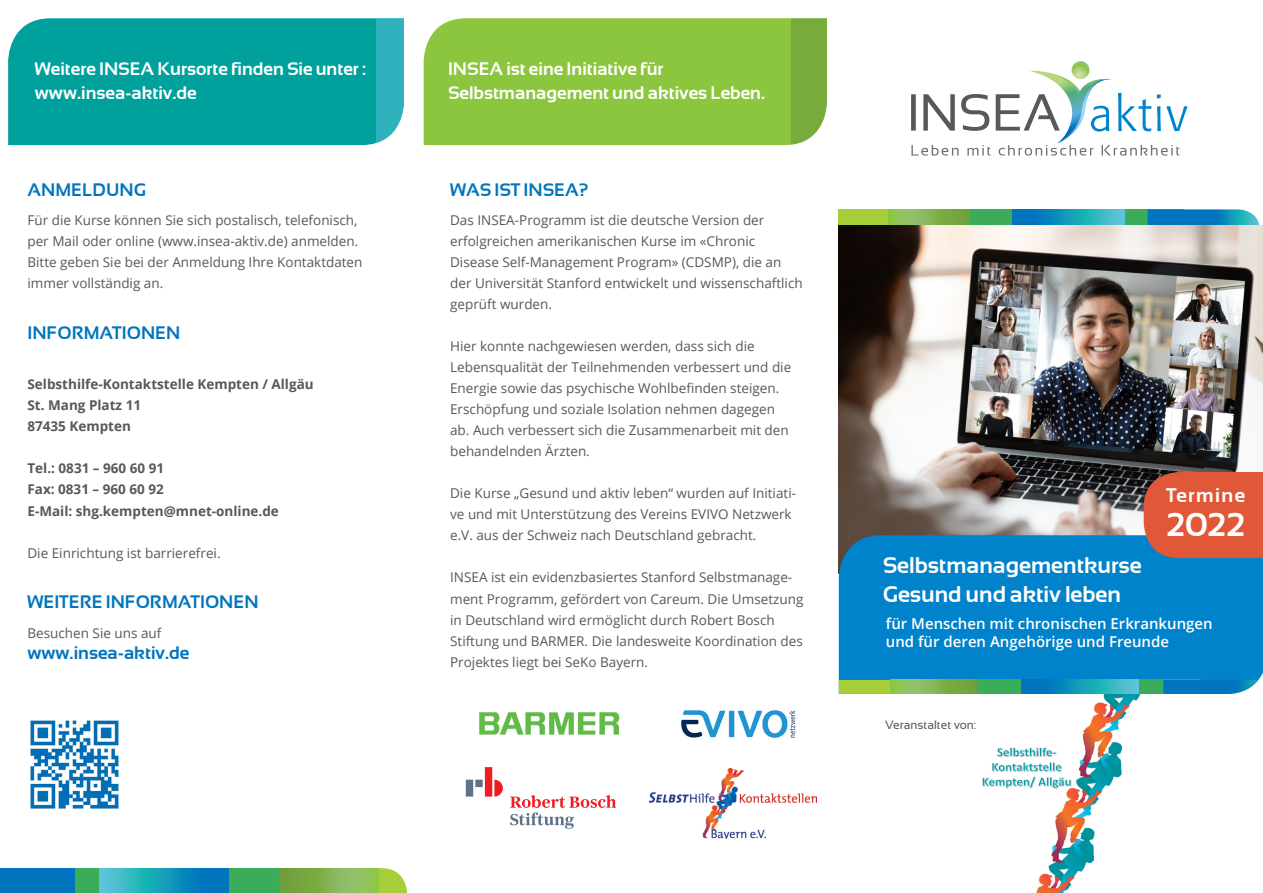
<style>
.page{position:relative;width:1263px;height:893px;background:#fff}
.page>*{position:absolute;margin:0;border:0;box-sizing:border-box;transform-origin:0 0}
.t1{font:700 33px "Sansation";color:#fff}
.t2{font:700 22.5px "Sansation";color:#fff}
.t3{font:700 19.65px "Sansation";letter-spacing:.07em;color:#fff}
.t4{font:700 18px/24px "Sansation";color:#fff}
.t5{font:700 18px "Sansation";color:#0075be}
.t6{font:600 15px/18px "Open Sans";color:#fff}
.t7{font:13.5px/21px "Open Sans";color:#57585a}
.t8{font:700 13.5px/21px "Open Sans";color:#57585a}
.t9{font:12px "Sansation";color:#57585a}
</style>
<div class="page">
<div style="left:839px;top:209px;width:137px;height:119px;background:#a6ce39"></div>
<svg style="left:888px;top:209px;width:82px;height:16px"></svg>
<div style="left:970px;top:209px;width:213px;height:119px;background:#3aac5a"></div>
<svg style="left:1147px;top:209px;width:113px;height:16px;background:#1b8dc0"></svg>
<svg style="left:1013px;top:209px;width:111px;height:16px;background:#1b9bbf"></svg>
<img style="left:839px;top:225px;width:424px;height:310px">
<img style="left:982px;top:694px;width:159px;height:199px">
<div style="left:8px;top:18px;width:368px;height:127px;background:#00a19c"></div>
<svg style="left:376px;top:18px;width:28px;height:125px;background:#40b8c2"></svg>
<div style="left:424px;top:18px;width:368px;height:127px;background:#8bc63e"></div>
<svg style="left:792px;top:18px;width:35px;height:127px;background:#82b24c"></svg>
<svg style="left:1071px;top:61px;width:18px;height:18px"></svg>
<svg style="left:911px;top:71px;width:276px;height:85px"></svg>
<div style="left:839px;top:535px;width:424px;height:146px;background:#0083ca"></div>
<div style="left:839px;top:680px;width:144px;height:14px;background:#a6ce39"></div>
<svg style="left:891px;top:680px;width:86px;height:14px"></svg>
<div style="left:977px;top:680px;width:223px;height:14px;background:#3aac5a"></div>
<svg style="left:1163px;top:680px;width:95px;height:14px"></svg>
<svg style="left:1021px;top:680px;width:118px;height:14px;background:#1b9bc0"></svg>
<img style="left:681px;top:710px;width:115px;height:28px">
<img style="left:30px;top:720px;width:89px;height:89px">
<img style="left:649px;top:768px;width:168px;height:71px">
<svg style="left:379px;top:868px;width:28px;height:25px"></svg>
<svg style="left:278px;top:868px;width:101px;height:25px;background:#81b34f"></svg>
<div style="left:31px;top:868px;width:247px;height:25px;background:#3aac5a"></div>
<div style="left:0;top:868px;width:74px;height:25px;background:#0075be"></div>
<svg style="left:99px;top:868px;width:130px;height:25px;background:#1c9cc0"></svg>
<div style="left:1144px;top:472px;width:119px;height:86px;background:#e05838"></div>
<img style="left:479px;top:712px;width:141px;height:23px">
<svg style="left:466px;top:767px;width:37px;height:30px"></svg>
<svg style="left:510px;top:795px;width:106px;height:34px"></svg>
<p class="t4" style="left:35px;top:57px;width:333px">Weitere INSEA Kursorte finden Sie unter : www.insea-aktiv.de</p>
<p class="t4" style="left:448px;top:57px;width:319px">INSEA ist eine Initiative für<br>Selbstmanagement und aktives Leben.</p>
<p class="t5" style="left:27px;top:179px;width:120px">ANMELDUNG</p>
<p class="t7" style="left:27px;top:210px;width:337px">Für die Kurse können Sie sich postalisch, telefonisch, per Mail oder online (www.insea-aktiv.de) anmelden.<br>Bitte geben Sie bei der Anmeldung Ihre Kontaktdaten immer vollständig an.</p>
<p class="t5" style="left:27px;top:322px;width:154px">INFORMATIONEN</p>
<p class="t8" style="left:27px;top:374px;width:288px">Selbsthilfe-Kontaktstelle Kempten / Allgäu<br>St. Mang Platz 11</p>
<p class="t8" style="left:27px;top:416px;width:105px">87435 Kempten</p>
<p class="t8" style="left:27px;top:458px;width:138px">Tel.: 0831 – 960 60 91</p>
<p class="t8" style="left:27px;top:479px;width:138px">Fax: 0831 – 960 60 92</p>
<p class="t8" style="left:27px;top:500px;width:253px">E-Mail: shg.kempten@mnet-online.de</p>
<p class="t7" style="left:27px;top:542px;width:195px">Die Einrichtung ist barrierefrei.</p>
<p class="t5" style="left:27px;top:591px;width:233px">WEITERE INFORMATIONEN</p>
<p class="t7" style="left:27px;top:622px;width:135px">Besuchen Sie uns auf</p>
<p class="t5" style="left:27px;top:642px;width:163px">www.insea-aktiv.de</p>
<p class="t5" style="left:450px;top:179px;width:140px">WAS IST INSEA?</p>
<p class="t7" style="left:450px;top:210px;width:354px">Das INSEA-Programm ist die deutsche Version der erfolgreichen amerikanischen Kurse im «Chronic Disease Self-Management Program» (CDSMP), die an der Universität Stanford entwickelt und wissenschaftlich geprüft wurden.</p>
<p class="t7" style="left:450px;top:336px;width:343px">Hier konnte nachgewiesen werden, dass sich die Lebensqualität der Teilnehmenden verbessert und die Energie sowie das psychische Wohlbefinden steigen.<br>Erschöpfung und soziale Isolation nehmen dagegen ab. Auch verbessert sich die Zusammenarbeit mit den behandelnden Ärzten.</p>
<p class="t7" style="left:450px;top:483px;width:347px">Die Kurse „Gesund und aktiv leben“ wurden auf Initiati&shy;ve und mit Unterstützung des Vereins EVIVO Netzwerk e.V. aus der Schweiz nach Deutschland gebracht.</p>
<p class="t7" style="left:450px;top:567px;width:355px">INSEA ist ein evidenzbasiertes Stanford Selbstmanage&shy;ment Programm, gefördert von Careum. Die Umsetzung in Deutschland wird ermöglicht durch Robert Bosch Stiftung und BARMER. Die landesweite Koordination des Projektes liegt bei SeKo Bayern.</p>
<p class="t2" style="left:883px;top:553px;width:261px">Selbstmanagementkurse</p>
<p class="t2" style="left:883px;top:581px;width:240px">Gesund und aktiv leben</p>
<p class="t3" style="left:1166px;top:484px;width:80px">Termine</p>
<p class="t1" style="left:1166px;top:506px;width:81px">2022</p>
<p class="t6" style="left:886px;top:615px;width:328px">für Menschen mit chronischen Erkrankungen und für deren Angehörige und Freunde</p>
<p class="t9" style="left:885px;top:718px;width:92px">Veranstaltet von:</p>
</div>
